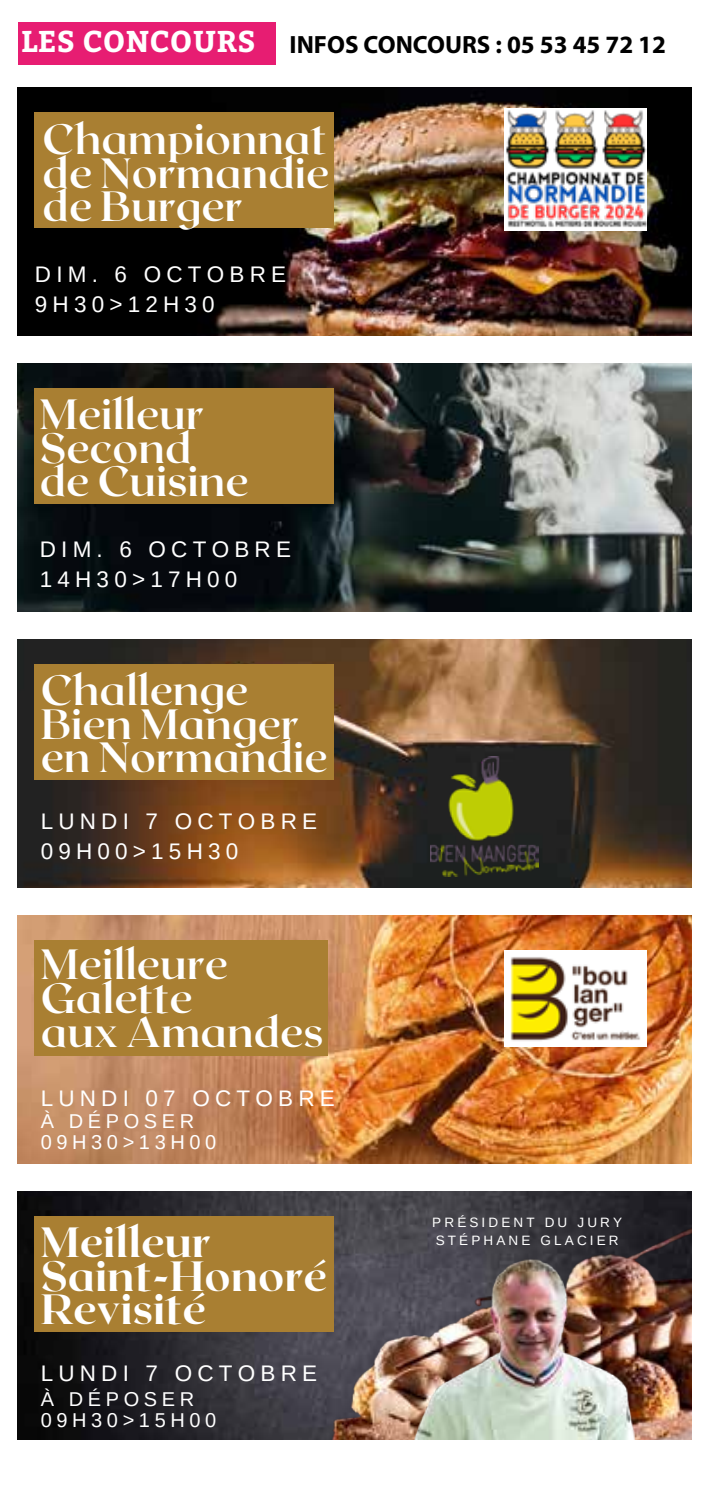
<style>
.page{position:relative;width:709px;height:1489px;background:#fff}
.page>*{position:absolute;margin:0;border:0;box-sizing:border-box;transform-origin:0 0}
.t1{font:700 42.25px/33.8px "Roxborough CF";color:#fff}
.t2{font:800 42.25px/33.8px "Roxborough CF";color:#fff}
.t3{font:700 30px "Bitter";letter-spacing:.01em;color:#fff}
.t4{font:700 25px "Myriad Pro";color:#000}
.t5{font:22.5px/30px "Arimo";letter-spacing:.23em;color:#fff}
.t6{font:20px/21.8px "Arimo";letter-spacing:.23em;color:#fff}
.t7{font:13.5px "Arimo";letter-spacing:.23em;color:#fff}
</style>
<div class="page">
<div style="left:18px;top:22px;width:257px;height:43px;background:#e71d72"></div>
<img style="left:18px;top:88px;width:673px;height:247px">
<div style="left:34px;top:112px;width:300px;height:116px;background:#a97f32"></div>
<img style="left:18px;top:363px;width:673px;height:248px">
<div style="left:34px;top:388px;width:300px;height:116px;background:#a97f32"></div>
<img style="left:18px;top:639px;width:673px;height:248px">
<div style="left:34px;top:664px;width:300px;height:116px;background:#a97f32"></div>
<img style="left:18px;top:915px;width:673px;height:248px">
<hr style="left:42px;top:1069px;width:298px;height:2px;background:#fff">
<hr style="left:42px;top:927px;width:298px;height:2px;background:#fff">
<div style="left:34px;top:940px;width:294px;height:116px;background:#a97f32"></div>
<img style="left:18px;top:1191px;width:306px;height:248px">
<img style="left:324px;top:1191px;width:367px;height:248px">
<img style="left:406px;top:1214px;width:242px;height:225px">
<div style="left:34px;top:1216px;width:300px;height:116px;background:#a97f32"></div>
<img style="left:504px;top:108px;width:142px;height:122px">
<img style="left:430px;top:756px;width:109px;height:120px">
<img style="left:504px;top:950px;width:142px;height:96px">
<p class="t3" style="left:21px;top:22px;width:236px">LES CONCOURS</p>
<p class="t4" style="left:289px;top:28px;width:378px">INFOS CONCOURS : 05 53 45 72 12</p>
<p class="t1" style="left:43px;top:122px;width:288px;text-align:justify">Championnat de Normandie de Burger</p>
<p class="t5" style="left:35px;top:259px;width:253px">DIM. 6 OCTOBRE<br>9H30&gt;12H30</p>
<p class="t1" style="left:40px;top:396px;width:210px">Meilleur<br>Second de Cuisine</p>
<p class="t5" style="left:40px;top:534px;width:253px">DIM. 6 OCTOBRE<br>14H30&gt;17H00</p>
<p class="t1" style="left:41px;top:672px;width:288px">Challenge<br>Bien Manger en Normandie</p>
<p class="t5" style="left:41px;top:806px;width:278px">LUNDI 7 OCTOBRE<br>09H00&gt;15H30</p>
<p class="t1" style="left:41px;top:947px;width:284px">Meilleure<br>Galette<br>aux Amandes</p>
<p class="t5" style="left:41px;top:1083px;width:295px">LUNDI 07 OCTOBRE</p>
<p class="t6" style="left:41px;top:1109px;width:177px">À DÉPOSER<br>09H30&gt;13H00</p>
<p class="t7" style="left:432px;top:1213px;width:191px">PRÉSIDENT DU JURY</p>
<p class="t2" style="left:41px;top:1224px;width:172px">Meilleur</p>
<p class="t7" style="left:436px;top:1231px;width:184px">STÉPHANE GLACIER</p>
<p class="t2" style="left:41px;top:1258px;width:288px">Saint-Honoré<br>Revisité</p>
<p class="t5" style="left:41px;top:1357px;width:278px">LUNDI 7 OCTOBRE</p>
<p class="t6" style="left:41px;top:1387px;width:177px">À DÉPOSER<br>09H30&gt;15H00</p>
</div>
